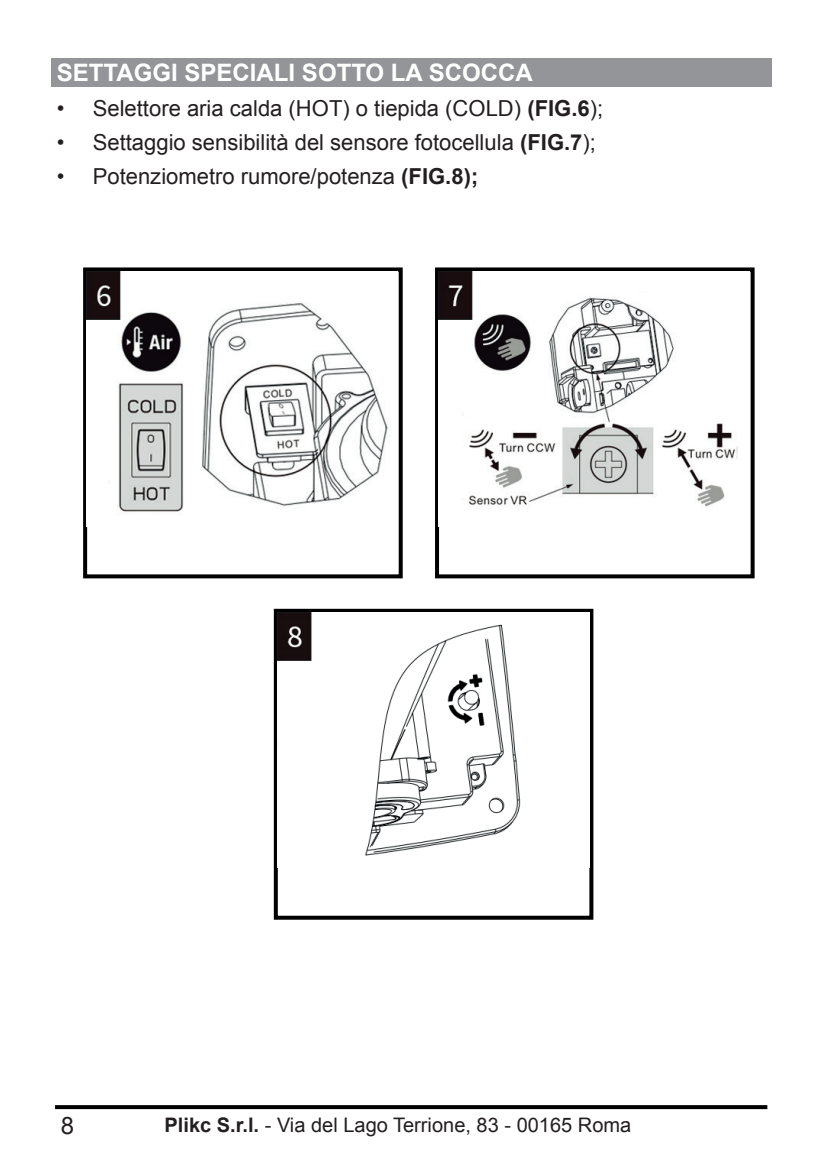
<style>
.page{position:relative;width:823px;height:1163px;background:#fff}
.page>*{position:absolute;margin:0;border:0;box-sizing:border-box;transform-origin:0 0}
.t1{font:700 24px "Arial";color:#fff}
.t2{font:24px "Arial";color:#231f20}
.t3{font:22px "Arial";color:#231f20}
.t4{font:20px "Arial";color:#231f20}
.s1{font-weight:700}
</style>
<div class="page">
<svg style="left:55px;top:1105px;width:711px;height:3px;background:#0b0b0b"></svg>
<div style="left:83px;top:267px;width:319px;height:311px;border:4px solid #000"></div>
<div style="left:435px;top:267px;width:319px;height:311px;border:4px solid #000"></div>
<div style="left:274px;top:608px;width:319px;height:311px;border:4px solid #000"></div>
<img style="left:87px;top:272px;width:301px;height:254px">
<img style="left:438px;top:272px;width:300px;height:254px">
<img style="left:277px;top:612px;width:312px;height:255px">
<div style="left:51px;top:58px;width:720px;height:29px;background:#939598"></div>
<p class="t1" style="left:57px;top:57px;width:477px">SETTAGGI SPECIALI SOTTO LA SCOCCA</p>
<p class="t3" style="left:57px;top:93px;width:547px">• Selettore aria calda (HOT) o tiepida (COLD) <span class="s1">(FIG.6</span>);</p>
<p class="t3" style="left:57px;top:127px;width:540px">• Settaggio sensibilità del sensore fotocellula <span class="s1">(FIG.7</span>);</p>
<p class="t3" style="left:57px;top:161px;width:423px">• Potenziometro rumore/potenza <span class="s1">(FIG.8);</span></p>
<p class="t2" style="left:61px;top:1109px;width:15px">8</p>
<p class="t4" style="left:164px;top:1111px;width:468px"><span class="s1">Plikc S.r.l.</span> - Via del Lago Terrione, 83 - 00165 Roma</p>
</div>
